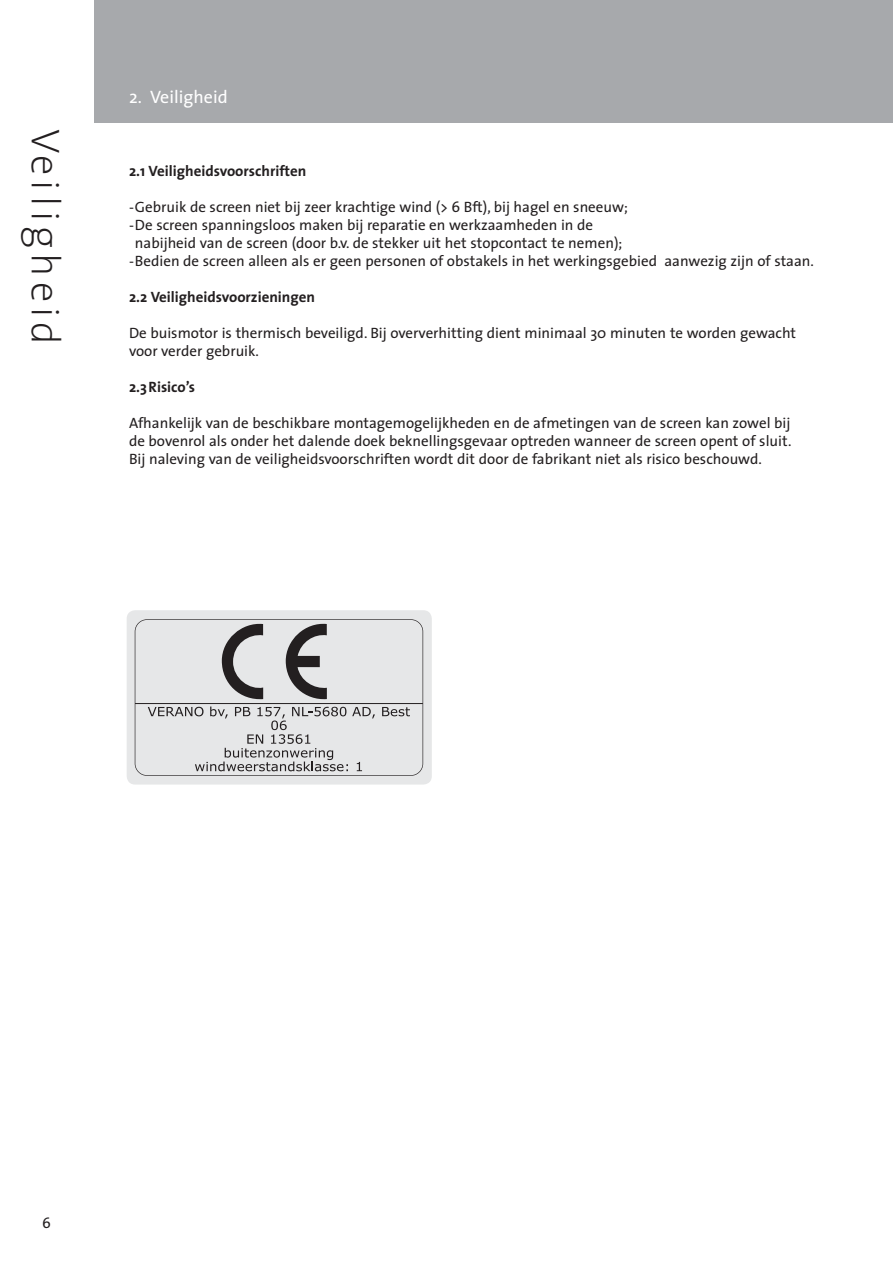
<style>
.page{position:relative;width:893px;height:1263px;background:#fff}
.page>*{position:absolute;margin:0;border:0;box-sizing:border-box;transform-origin:0 0}
.t1{font:200 40.5px "The Sans";letter-spacing:.12em;color:#231f20}
.t2{font:18px "The Sans";color:#fff}
.t3{font:15px/18px "The Sans";color:#231f20}
.t4{font:700 15px "The Sans";color:#231f20}
</style>
<div class="page">
<div style="left:0;top:0;width:893px;height:123px;background:#a7a9ac"></div>
<div style="left:0;top:0;width:94px;height:1263px;background:#fff"></div>
<div style="left:127px;top:610px;width:305px;height:175px;background:#e6e7e8;border-radius:9px"></div>
<svg style="left:135px;top:619px;width:288px;height:157px"></svg>
<svg style="left:222px;top:622px;width:41px;height:79px"></svg>
<svg style="left:286px;top:622px;width:41px;height:79px"></svg>
<hr style="left:135px;top:703px;width:288px;height:1px;background:#231f20">
<svg style="left:382px;top:707px;width:28px;height:9px"></svg>
<svg style="left:148px;top:707px;width:227px;height:64px"></svg>
<h1 class="t1" style="left:61px;top:129px;width:217px;rotate:90deg">Veiligheid</h1>
<p class="t2" style="left:129px;top:90px;width:100px">2. Veiligheid</p>
<p class="t4" style="left:129px;top:164px;width:179px">2.1 Veiligheidsvoorschriften</p>
<p class="t3" style="left:129px;top:200px;width:500px">- Gebruik de screen niet bij zeer krachtige wind (&gt; 6 Bft), bij hagel en sneeuw;</p>
<p class="t3" style="left:135px;top:218px;width:489px;text-indent:-6px">- De screen spanningsloos maken bij reparatie en werkzaamheden in de nabijheid van de screen (door b.v. de stekker uit het stopcontact te nemen);</p>
<p class="t3" style="left:129px;top:254px;width:686px">- Bedien de screen alleen als er geen personen of obstakels in het werkingsgebied aanwezig zijn of staan.</p>
<p class="t4" style="left:129px;top:290px;width:187px">2.2 Veiligheidsvoorzieningen</p>
<p class="t3" style="left:129px;top:326px;width:669px">De buismotor is thermisch beveiligd. Bij oververhitting dient minimaal 30 minuten te worden gewacht voor verder gebruik.</p>
<p class="t4" style="left:129px;top:380px;width:68px">2.3 Risico’s</p>
<p class="t3" style="left:129px;top:416px;width:664px;text-align:justify">Afhankelijk van de beschikbare montagemogelijkheden en de afmetingen van de screen kan zowel bij de bovenrol als onder het dalende doek beknellingsgevaar optreden wanneer de screen opent of sluit.<br>Bij naleving van de veiligheidsvoorschriften wordt dit door de fabrikant niet als risico beschouwd.</p>
<p class="t3" style="left:42px;top:1215px;width:10px">6</p>
</div>
